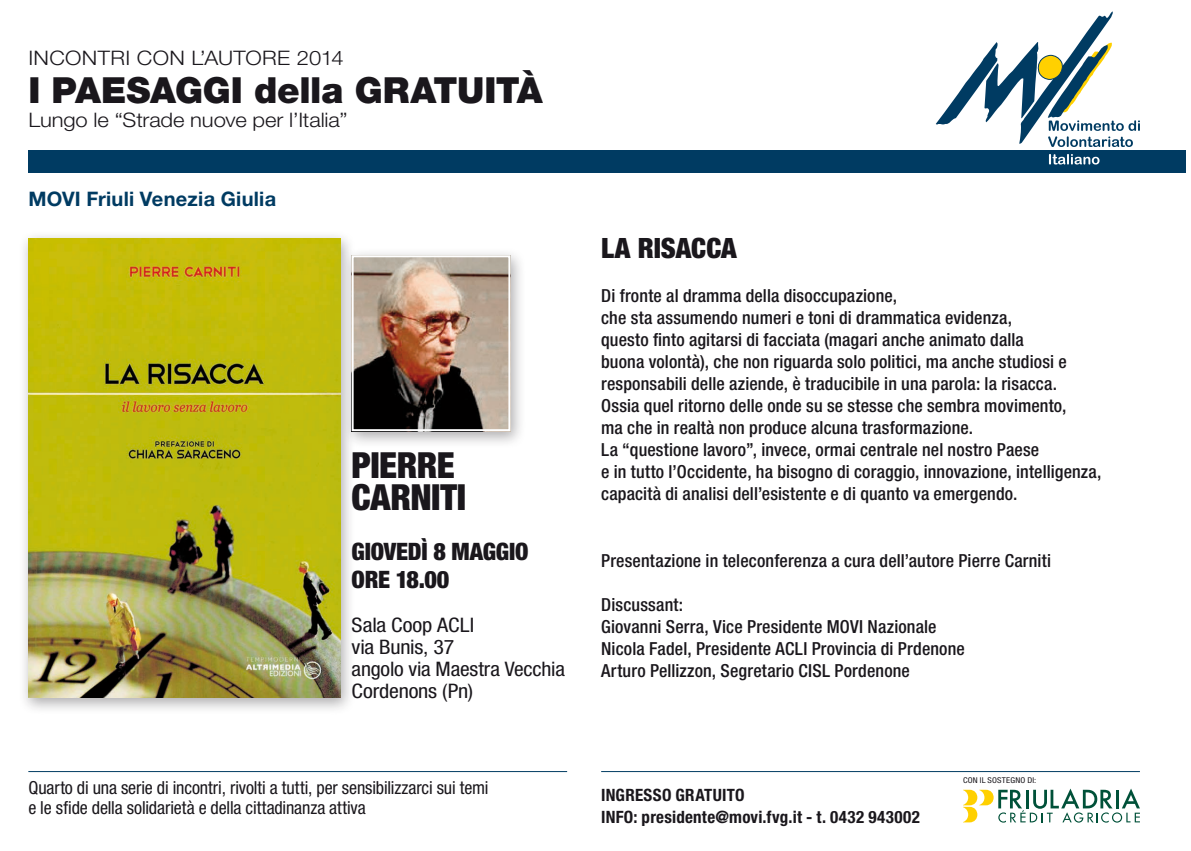
<style>
.page{position:relative;width:1191px;height:851px;background:#fff}
.page>*{position:absolute;margin:0;border:0;box-sizing:border-box;transform-origin:0 0}
.Normale{font:900 36px "Helvetica Neue LT Std";letter-spacing:-.01em;color:#1a171c}
.t1{font:900 condensed 36px "Helvetica Neue LT Std";letter-spacing:-.015em;color:#1a171c}
.t2{font:900 condensed 28px "Helvetica Neue LT Std";letter-spacing:-.005em;color:#1a171c}
.t3{font:900 condensed 24px "Helvetica Neue LT Std";letter-spacing:-.01em;color:#1a171c}
.t4{font:condensed 20px "Helvetica Neue LT Std";letter-spacing:-.01em;color:#1a171c;scale:1.1 1}
.Normale-2{font:300 20px "Helvetica Neue LT Std";letter-spacing:-.005em;color:#1a171c;scale:1.1 1}
.Normale-3{font:300 20px "Helvetica Neue LT Std";letter-spacing:.015em;color:#1a171c;scale:1.1 1}
.t5{font:700 20px "Helvetica Neue LT Std";letter-spacing:.015em;color:#003b62}
.t6{font:condensed 20px "Helvetica Neue LT Std";letter-spacing:-.01em;color:#1a171c;scale:1.08 1}
.t7{font:500 condensed 18px/22px "Helvetica Neue LT Std";letter-spacing:.01em;color:#1a171c}
.t8{font:condensed 18px "Helvetica Neue LT Std";letter-spacing:-.005em;color:#1a171c}
.Normale-4{font:700 condensed 17px "Helvetica Neue LT Std";letter-spacing:.015em;color:#1a171c}
.Normale-5{font:condensed 8px "Helvetica Neue LT Std";letter-spacing:.025em;color:#1a171c;scale:1.1 1}
</style>
<div class="page">
<div style="left:28px;top:150px;width:584px;height:23px;background:#003b62"></div>
<hr style="left:28px;top:771px;width:539px;height:1px;background:#003b62">
<hr style="left:601px;top:771px;width:539px;height:1px;background:#003b62">
<svg style="left:963px;top:788px;width:177px;height:34px"></svg>
<div style="left:601px;top:150px;width:584px;height:23px;background:#003b62"></div>
<svg style="left:1049px;top:154px;width:50px;height:10px"></svg>
<svg style="left:935px;top:11px;width:205px;height:136px"></svg>
<div style="left:19px;top:231px;width:337px;height:484px;background:#1a171c;opacity:.35"></div>
<img style="left:28px;top:238px;width:312px;height:459px">
<div style="left:342px;top:248px;width:184px;height:200px;background:#1a171c;opacity:.35"></div>
<img style="left:354px;top:258px;width:153px;height:170px">
<div style="left:351px;top:255px;width:159px;height:176px;border:2px solid #fff"></div>
<p class="Normale-3" style="left:28px;top:46px;width:288px">INCONTRI CON L’AUTORE 2014</p>
<p class="Normale" style="left:28px;top:69px;width:516px">I PAESAGGI della GRATUITÀ</p>
<p class="Normale-2" style="left:28px;top:108px;width:292px">Lungo le “Strade nuove per l’Italia”</p>
<p class="t5" style="left:28px;top:186px;width:249px">MOVI Friuli Venezia Giulia</p>
<p class="t1" style="left:351px;top:442px;width:105px">PIERRE</p>
<p class="t1" style="left:351px;top:474px;width:116px">CARNITI</p>
<p class="t3" style="left:351px;top:536px;width:178px">GIOVEDÌ 8 MAGGIO</p>
<p class="t3" style="left:351px;top:564px;width:99px">ORE 18.00</p>
<p class="t4" style="left:351px;top:613px;width:113px">Sala Coop ACLI</p>
<p class="t4" style="left:351px;top:635px;width:95px">via Bunis, 37</p>
<p class="t6" style="left:351px;top:657px;width:199px">angolo via Maestra Vecchia</p>
<p class="t4" style="left:351px;top:679px;width:112px">Cordenons (Pn)</p>
<p class="t8" style="left:28px;top:776px;width:461px">Quarto di una serie di incontri, rivolti a tutti, per sensibilizzarci sui temi</p>
<p class="t8" style="left:28px;top:796px;width:339px">e le sfide della solidarietà e della cittadinanza attiva</p>
<p class="t2" style="left:601px;top:231px;width:137px">LA RISACCA</p>
<p class="t7" style="left:601px;top:284px;width:297px">Di fronte al dramma della disoccupazione,</p>
<p class="t7" style="left:601px;top:306px;width:412px">che sta assumendo numeri e toni di drammatica evidenza,</p>
<p class="t7" style="left:601px;top:328px;width:467px">questo finto agitarsi di facciata (magari anche animato dalla buona volontà), che non riguarda solo politici, ma anche studiosi e responsabili delle aziende, è traducibile in una parola: la risacca.</p>
<p class="t7" style="left:601px;top:394px;width:467px">Ossia quel ritorno delle onde su se stesse che sembra movimento, ma che in realtà non produce alcuna trasformazione.</p>
<p class="t7" style="left:601px;top:438px;width:439px">La “questione lavoro”, invece, ormai centrale nel nostro Paese</p>
<p class="t7" style="left:601px;top:460px;width:502px">e in tutto l’Occidente, ha bisogno di coraggio, innovazione, intelligenza, capacità di analisi dell’esistente e di quanto va emergendo.</p>
<p class="t7" style="left:601px;top:548px;width:451px">Presentazione in teleconferenza a cura dell’autore Pierre Carniti</p>
<p class="t7" style="left:601px;top:592px;width:83px">Discussant:</p>
<p class="t7" style="left:601px;top:614px;width:337px">Giovanni Serra, Vice Presidente MOVI Nazionale</p>
<p class="t7" style="left:601px;top:636px;width:365px">Nicola Fadel, Presidente ACLI Provincia di Prdenone</p>
<p class="t7" style="left:601px;top:658px;width:310px">Arturo Pellizzon, Segretario CISL Pordenone</p>
<p class="Normale-4" style="left:601px;top:784px;width:145px">INGRESSO GRATUITO</p>
<p class="Normale-4" style="left:601px;top:806px;width:320px">INFO: presidente@movi.fvg.it - t. 0432 943002</p>
<p class="Normale-5" style="left:963px;top:775px;width:68px">CON IL SOSTEGNO DI:</p>
</div>
